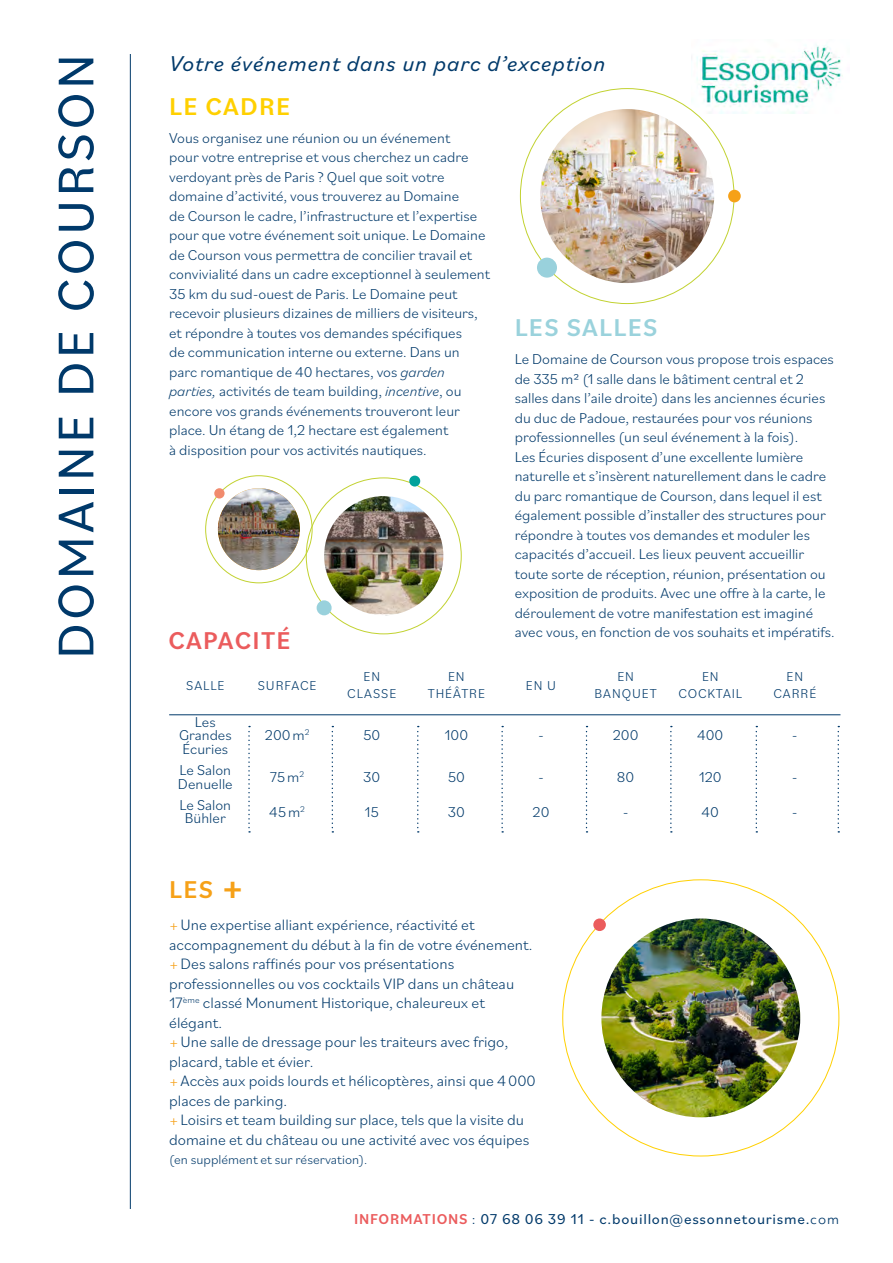
<style>
.page{position:relative;width:893px;height:1263px;background:#fff}
.page>*{position:absolute;margin:0;border:0;box-sizing:border-box;transform-origin:0 0}
.t1{font:52.5px "Bilo";letter-spacing:.06em;color:#00396a}
.t2{font:500 25.5px "Bilo";letter-spacing:.05em;color:#9ad2dc}
.t3{font:500 25.5px "Bilo";letter-spacing:.05em;color:#eb5c5d}
.t4{font:500 25.5px "Bilo";letter-spacing:.05em;color:#ffd000}
.t5{font:500 25.5px "Bilo";color:#f6a118}
.t6{font:italic 22.5px "Bilo";letter-spacing:.04em;color:#00396a}
.t7{font:300 15.75px/19.5px "Bilo";color:#00396a}
.t8{font:300 15px/19.5px "Bilo";color:#00396a}
.t9{font:15px "Bilo";letter-spacing:.05em;color:#00396a}
.t10{font:300 13.5px/16.2px "Bilo";letter-spacing:.06em;color:#00396a;text-align:center}
.t11{font:300 13.5px "Bilo";color:#00396a}
.s1{font-style:italic}
.s2{font-size:37.5px}
.s3{color:#f6a118}
.s4{font-weight:500;color:#eb5c5d}
.s5{font-family:"Mr Eaves Mod OT";font-size:18px}
</style>
<div class="page">
<img style="left:691px;top:44px;width:152px;height:69px">
<hr style="left:169px;top:714px;width:671px;height:1px;background:#00396a">
<svg style="left:248px;top:726px;width:2px;height:106px"></svg>
<svg style="left:332px;top:726px;width:1px;height:106px"></svg>
<svg style="left:417px;top:726px;width:2px;height:106px"></svg>
<svg style="left:501px;top:726px;width:2px;height:106px"></svg>
<svg style="left:586px;top:726px;width:1px;height:106px"></svg>
<svg style="left:670px;top:726px;width:2px;height:106px"></svg>
<svg style="left:756px;top:726px;width:1px;height:106px"></svg>
<svg style="left:838px;top:726px;width:1px;height:106px"></svg>
<img style="left:601px;top:918px;width:199px;height:199px;border-radius:99px">
<img style="left:218px;top:488px;width:82px;height:82px;border-radius:41px">
<div style="left:537px;top:258px;width:20px;height:20px;background:#99d1dc;border-radius:50%"></div>
<div style="left:728px;top:190px;width:13px;height:12px;background:#f6a118;border-radius:50%"></div>
<div style="left:317px;top:600px;width:15px;height:15px;background:#99d1dc;border-radius:50%"></div>
<div style="left:214px;top:488px;width:11px;height:10px;background:#f18b6e;border-radius:50%"></div>
<div style="left:409px;top:476px;width:11px;height:10px;background:#01a29c;border-radius:50%"></div>
<div style="left:593px;top:918px;width:13px;height:13px;background:#eb5c5d;border-radius:50%"></div>
<hr style="left:130px;top:54px;width:1px;height:1155px;background:#00396a">
<img style="left:540px;top:109px;width:174px;height:174px;border-radius:87px">
<img style="left:324px;top:496px;width:119px;height:119px;border-radius:60px">
<h1 class="t1" style="left:40px;top:659px;width:606px;rotate:-90deg">DOMAINE DE COURSON</h1>
<h3 class="t6" style="left:169px;top:48px;width:438px">Votre événement dans un parc d’exception</h3>
<h2 class="t4" style="left:169px;top:89px;width:123px">LE CADRE</h2>
<p class="t8" style="left:169px;top:127px;width:322px">Vous organisez une réunion ou un événement<br>pour votre entreprise et vous cherchez un cadre verdoyant près de Paris ? Quel que soit votre domaine d’activité, vous trouverez au Domaine<br>de Courson le cadre, l’infrastructure et l’expertise pour que votre événement soit unique. Le Domaine de Courson vous permettra de concilier travail et convivialité dans un cadre exceptionnel à seulement 35 km du sud-ouest de Paris. Le Domaine peut recevoir plusieurs dizaines de milliers de visiteurs, et répondre à toutes vos demandes spécifiques<br>de communication interne ou externe. Dans un parc romantique de 40 hectares, vos <span class="s1">garden parties,</span> activités de team building, <span class="s1">incentive</span>, ou encore vos grands événements trouveront leur place. Un étang de 1,2 hectare est également<br>à disposition pour vos activités nautiques.</p>
<h2 class="t2" style="left:515px;top:310px;width:144px">LES SALLES</h2>
<p class="t8" style="left:515px;top:349px;width:321px">Le Domaine de Courson vous propose trois espaces de 335 m² (1 salle dans le bâtiment central et 2 salles dans l’aile droite) dans les anciennes écuries du duc de Padoue, restaurées pour vos réunions professionnelles (un seul événement à la fois).<br>Les Écuries disposent d’une excellente lumière naturelle et s’insèrent naturellement dans le cadre du parc romantique de Courson, dans lequel il est également possible d’installer des structures pour répondre à toutes vos demandes et moduler les capacités d’accueil. Les lieux peuvent accueillir toute sorte de réception, réunion, présentation ou exposition de produits. Avec une offre à la carte, le déroulement de votre manifestation est imaginé avec vous, en fonction de vos souhaits et impératifs.</p>
<h2 class="t3" style="left:169px;top:623px;width:124px">CAPACITÉ</h2>
<p class="t10" style="left:186px;top:676px;width:40px">SALLE</p>
<p class="t10" style="left:258px;top:676px;width:60px">SURFACE</p>
<p class="t10" style="left:347px;top:668px;width:51px">EN<br>CLASSE</p>
<p class="t10" style="left:428px;top:668px;width:59px">EN<br>THÉÂTRE</p>
<p class="t10" style="left:526px;top:676px;width:32px">EN U</p>
<p class="t10" style="left:594px;top:668px;width:64px">EN<br>BANQUET</p>
<p class="t10" style="left:678px;top:668px;width:65px">EN<br>COCKTAIL</p>
<p class="t10" style="left:773px;top:668px;width:44px">EN<br>CARRÉ</p>
<p class="t8" style="left:179px;top:714px;width:54px;line-height:13.5px;text-align:center">Les<br>Grandes<br>Écuries</p>
<p class="t8" style="left:265px;top:725px;width:46px">200m<sup>2</sup></p>
<p class="t8" style="left:363px;top:725px;width:19px">50</p>
<p class="t8" style="left:445px;top:725px;width:25px">100</p>
<p class="t8" style="left:538px;top:725px;width:7px">-</p>
<p class="t8" style="left:613px;top:725px;width:27px">200</p>
<p class="t8" style="left:697px;top:725px;width:28px">400</p>
<p class="t8" style="left:792px;top:725px;width:7px">-</p>
<p class="t8" style="left:178px;top:763px;width:56px;line-height:13.5px">Le Salon<br>Denuelle</p>
<p class="t8" style="left:270px;top:766px;width:36px">75m<sup>2</sup></p>
<p class="t8" style="left:363px;top:766px;width:19px">30</p>
<p class="t8" style="left:448px;top:766px;width:19px">50</p>
<p class="t8" style="left:538px;top:766px;width:7px">-</p>
<p class="t8" style="left:617px;top:766px;width:19px">80</p>
<p class="t8" style="left:699px;top:766px;width:25px">120</p>
<p class="t8" style="left:792px;top:766px;width:7px">-</p>
<p class="t8" style="left:180px;top:797px;width:53px;line-height:13.5px;text-align:center">Le Salon<br>Bühler</p>
<p class="t8" style="left:269px;top:801px;width:37px">45m<sup>2</sup></p>
<p class="t8" style="left:365px;top:801px;width:16px">15</p>
<p class="t8" style="left:448px;top:801px;width:19px">30</p>
<p class="t8" style="left:532px;top:801px;width:19px">20</p>
<p class="t8" style="left:623px;top:801px;width:7px">-</p>
<p class="t8" style="left:702px;top:801px;width:19px">40</p>
<p class="t8" style="left:792px;top:801px;width:7px">-</p>
<h2 class="t5" style="left:169px;top:871px;width:76px">LES <span class="s2">+</span></h2>
<p class="t7" style="left:169px;top:914px;width:368px"><span class="s3">+</span>Une expertise alliant expérience, réactivité et accompagnement du début à la fin de votre événement. <span class="s3">+</span>Des salons raffinés pour vos présentations professionnelles ou vos cocktails VIP dans un château 17<sup>ème</sup> classé Monument Historique, chaleureux et élégant.<br><span class="s3">+</span>Une salle de dressage pour les traiteurs avec frigo, placard, table et évier.<br><span class="s3">+</span>Accès aux poids lourds et hélicoptères, ainsi que 4000 places de parking.<br><span class="s3">+</span>Loisirs et team building sur place, tels que la visite du domaine et du château ou une activité avec vos équipes</p>
<p class="t11" style="left:169px;top:1150px;width:200px">(en supplément et sur réservation).</p>
<p class="t9" style="left:354px;top:1209px;width:486px"><span class="s4">INFORMATIONS</span> <span class="s5">:</span> 07 68 06 39 11 - c.bouillon@essonnetourisme.<span class="s5">com</span></p>
</div>
